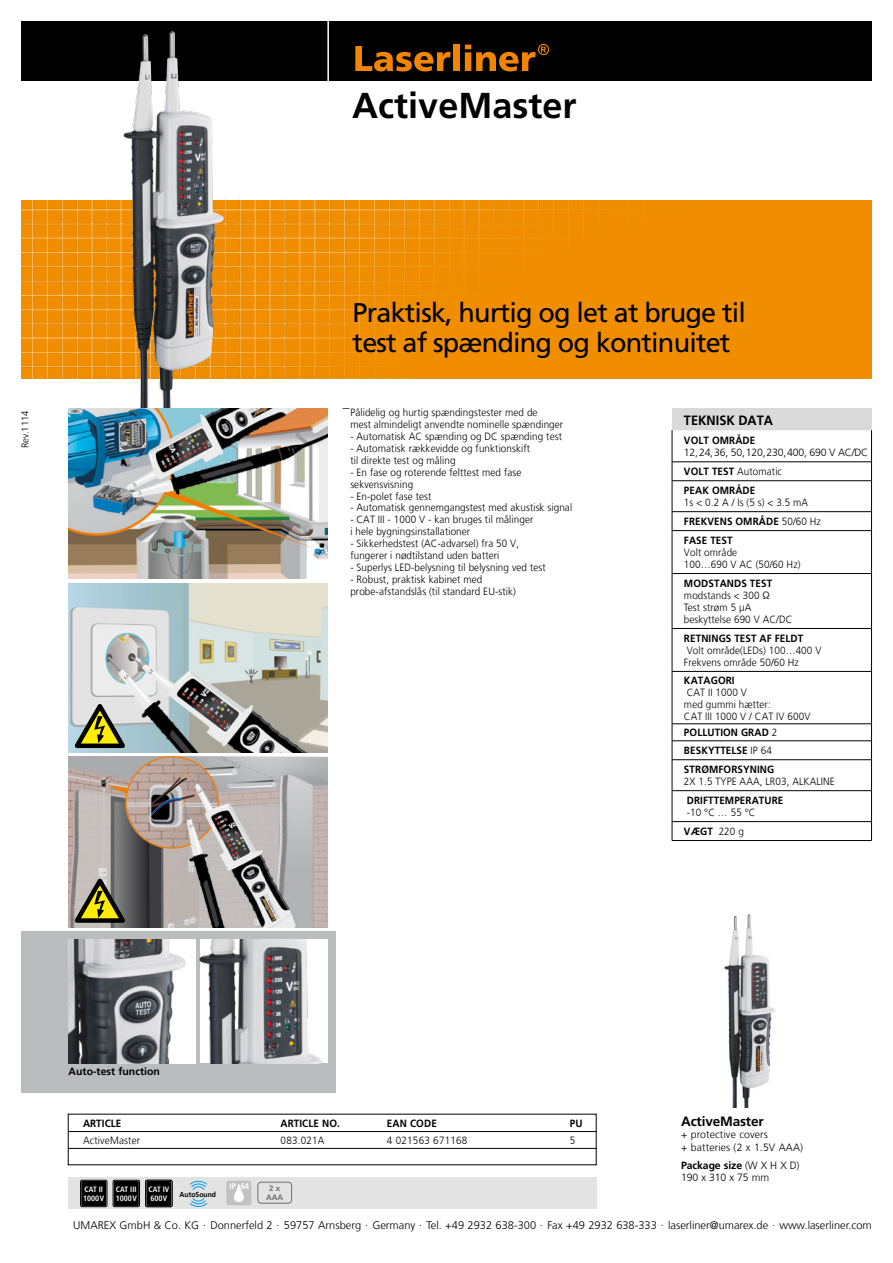
<style>
.page{position:relative;width:893px;height:1263px;background:#fff}
.page>*{position:absolute;margin:0;border:0;box-sizing:border-box;transform-origin:0 0}
.t1{font:700 36px "Frutiger LT Com";color:#000}
.t2{font:27px/30px "Frutiger LT Com";letter-spacing:-.03em;color:#000}
.t3{font:700 13.5px "Frutiger LT Com";letter-spacing:-.01em;color:#000}
.t4{font:700 13.5px "Frutiger LT Com";letter-spacing:-.01em;color:#000;scale:.94 1}
.t5{font:300 13.5px "Frutiger LT Com";color:#000}
.t6{font:300 11.1px "Frutiger LT Com";color:#000}
.t7{font:300 10.5px/12px "Frutiger LT Com";letter-spacing:.01em;color:#000;scale:.94 1}
.t8{font:700 10.5px/12px "Frutiger LT Com";letter-spacing:.01em;color:#000;scale:.94 1}
.t9{font:300 10.5px/12.6px "Frutiger LT Com";letter-spacing:-.02em;color:#000}
.t10{font:300 10.5px/12.6px "Frutiger LT Com";letter-spacing:.01em;color:#000}
.t11{font:300 10.5px/12.6px "Frutiger LT Com";letter-spacing:-.01em;color:#000}
.t12{font:700 10.5px "Frutiger LT Com";letter-spacing:.01em;color:#000}
.t13{font:300 9.6px "Frutiger LT Com";color:#000}
.t14{font:700 8.1px "Frutiger LT Com";color:#fff;scale:.94 1}
.t15{font:700 condensed 7.8px "Frutiger LT Com";color:#fff}
.t16{font:700 7.8px "Frutiger LT Com";color:#6f6f6e}
.t17{font:700 7.2px "Frutiger LT Com";color:#000;scale:.94 1}
.s1{font-weight:700}
.s2{font-weight:300}
</style>
<div class="page">
<img style="left:68px;top:757px;width:259px;height:170px">
<div style="left:68px;top:1178px;width:528px;height:31px;background:#e3e3e3"></div>
<div style="left:258px;top:1182px;width:34px;height:21px;border:1px solid #6f6f6e;border-radius:3px"></div>
<div style="left:226px;top:1180px;width:25px;height:25px;background:#c2c2c3;border-radius:3px"></div>
<svg style="left:234px;top:1184px;width:9px;height:17px"></svg>
<svg style="left:190px;top:1181px;width:17px;height:9px"></svg>
<svg style="left:190px;top:1197px;width:17px;height:10px"></svg>
<div style="left:113px;top:1180px;width:27px;height:27px;border:1px solid #000;border-radius:2px"></div>
<div style="left:114px;top:1181px;width:25px;height:25px;background:#000"></div>
<div style="left:80px;top:1180px;width:27px;height:27px;border:1px solid #000;border-radius:2px"></div>
<div style="left:81px;top:1181px;width:25px;height:25px;background:#000"></div>
<div style="left:145px;top:1180px;width:27px;height:27px;border:1px solid #000;border-radius:2px"></div>
<div style="left:146px;top:1181px;width:25px;height:25px;background:#000"></div>
<img style="left:68px;top:583px;width:259px;height:169px">
<img style="left:21px;top:200px;width:851px;height:178px">
<div style="left:21px;top:21px;width:851px;height:60px;background:#000"></div>
<hr style="left:327px;top:20px;width:2px;height:62px;background:#fff">
<img style="left:724px;top:914px;width:51px;height:193px">
<div style="left:21px;top:931px;width:315px;height:162px;background:#bbbcbd"></div>
<img style="left:68px;top:940px;width:128px;height:123px">
<img style="left:200px;top:940px;width:127px;height:123px">
<svg style="left:355px;top:46px;width:96px;height:25px"></svg>
<div style="left:454px;top:44px;width:6px;height:27px;background:#f18500"></div>
<svg style="left:465px;top:44px;width:84px;height:27px"></svg>
<img style="left:104px;top:31px;width:134px;height:377px">
<svg style="left:74px;top:704px;width:51px;height:44px;background:#9a9964"></svg>
<svg style="left:74px;top:878px;width:51px;height:45px;background:#847e49"></svg>
<img style="left:68px;top:408px;width:259px;height:170px">
<div style="left:672px;top:408px;width:200px;height:19px;background:#dadada"></div>
<div style="left:672px;top:409px;width:199px;height:21px;background:#dadada"></div>
<svg style="left:673px;top:430px;width:198px;height:393px"></svg>
<hr style="left:672px;top:430px;width:1px;height:32px;background:#000">
<hr style="left:871px;top:430px;width:1px;height:32px;background:#000">
<svg style="left:672px;top:462px;width:1px;height:18px"></svg>
<hr style="left:672px;top:481px;width:1px;height:30px;background:#000">
<svg style="left:672px;top:512px;width:1px;height:18px"></svg>
<hr style="left:672px;top:531px;width:1px;height:42px;background:#000">
<hr style="left:672px;top:574px;width:1px;height:54px;background:#000">
<hr style="left:672px;top:629px;width:1px;height:42px;background:#000">
<hr style="left:672px;top:672px;width:1px;height:52px;background:#000">
<svg style="left:672px;top:724px;width:1px;height:35px"></svg>
<hr style="left:672px;top:760px;width:1px;height:30px;background:#000">
<hr style="left:672px;top:791px;width:1px;height:30px;background:#000">
<svg style="left:672px;top:822px;width:1px;height:18px"></svg>
<hr style="left:672px;top:461px;width:200px;height:1px;background:#000">
<svg style="left:871px;top:462px;width:1px;height:18px"></svg>
<hr style="left:871px;top:481px;width:1px;height:30px;background:#000">
<svg style="left:871px;top:512px;width:1px;height:18px"></svg>
<hr style="left:871px;top:531px;width:1px;height:42px;background:#000">
<hr style="left:871px;top:574px;width:1px;height:54px;background:#000">
<hr style="left:871px;top:629px;width:1px;height:42px;background:#000">
<hr style="left:871px;top:672px;width:1px;height:52px;background:#000">
<svg style="left:871px;top:724px;width:1px;height:35px"></svg>
<hr style="left:871px;top:760px;width:1px;height:30px;background:#000">
<hr style="left:871px;top:791px;width:1px;height:30px;background:#000">
<svg style="left:871px;top:822px;width:1px;height:18px"></svg>
<hr style="left:672px;top:480px;width:200px;height:1px;background:#000">
<hr style="left:672px;top:511px;width:200px;height:1px;background:#000">
<hr style="left:672px;top:530px;width:200px;height:1px;background:#000">
<hr style="left:672px;top:573px;width:200px;height:1px;background:#000">
<hr style="left:672px;top:628px;width:200px;height:1px;background:#000">
<hr style="left:672px;top:671px;width:200px;height:1px;background:#000">
<hr style="left:672px;top:723px;width:200px;height:1px;background:#000">
<hr style="left:672px;top:740px;width:200px;height:1px;background:#000">
<hr style="left:672px;top:759px;width:200px;height:1px;background:#000">
<hr style="left:672px;top:790px;width:200px;height:1px;background:#000">
<hr style="left:672px;top:821px;width:200px;height:1px;background:#000">
<hr style="left:672px;top:840px;width:200px;height:1px;background:#000">
<hr style="left:68px;top:1131px;width:528px;height:1px;background:#000">
<hr style="left:68px;top:1148px;width:528px;height:1px;background:#000">
<p class="t13" style="left:20px;top:448px;width:39px;rotate:-90deg">Rev.1114</p>
<p class="t1" style="left:352px;top:84px;width:226px">ActiveMaster</p>
<p class="t2" style="left:353px;top:298px;width:395px">Praktisk, hurtig og let at bruge til test af spænding og kontinuitet</p>
<p class="t5" style="left:343px;top:399px;width:8px">–</p>
<p class="t7" style="left:350px;top:407px;width:228px">Pålidelig og hurtig spændingstester med de<br>mest almindeligt anvendte nominelle spændinger</p>
<p class="t7" style="left:350px;top:430px;width:227px">- Automatisk AC spænding og DC spænding test</p>
<p class="t7" style="left:350px;top:442px;width:193px">- Automatisk rækkevidde og funktionskift til direkte test og måling</p>
<p class="t7" style="left:350px;top:466px;width:183px">- En fase og roterende felttest med fase sekvensvisning</p>
<p class="t7" style="left:350px;top:490px;width:88px">- En-polet fase test</p>
<p class="t7" style="left:350px;top:502px;width:238px">- Automatisk gennemgangstest med akustisk signal</p>
<p class="t7" style="left:350px;top:514px;width:196px">- CAT III - 1000 V - kan bruges til målinger i hele bygningsinstallationer</p>
<p class="t7" style="left:350px;top:537px;width:181px">- Sikkerhedstest (AC-advarsel) fra 50 V, fungerer i nødtilstand uden batteri</p>
<p class="t7" style="left:350px;top:561px;width:209px">- Superlys LED-belysning til belysning ved test</p>
<p class="t7" style="left:350px;top:573px;width:178px">- Robust, praktisk kabinet med probe-afstandslås (til standard EU-stik)</p>
<p class="t4" style="left:684px;top:412px;width:96px">TEKNISK DATA</p>
<p class="t9" style="left:684px;top:434px;width:186px"><span class="s1">VOLT OMRÅDE<br></span>12,24,36, 50,120,230, 400, 690 V AC/DC</p>
<p class="t7" style="left:684px;top:466px;width:106px"><span class="s1">VOLT TEST</span> Automatic</p>
<p class="t7" style="left:684px;top:485px;width:134px"><span class="s1">PEAK OMRÅDE<br></span>1s &lt; 0.2 A / Is (5 s) &lt; 3.5 mA</p>
<p class="t8" style="left:684px;top:515px;width:147px">FREKVENS OMRÅDE <span class="s2">50/60 Hz</span></p>
<p class="t7" style="left:684px;top:534px;width:126px"><span class="s1">FASE TEST<br></span>Volt område<br>100…690 V AC (50/60 Hz)</p>
<p class="t7" style="left:684px;top:577px;width:117px"><span class="s1">MODSTANDS TEST </span>modstands &lt; 300 Ω<br>Test strøm 5 μA beskyttelse 690 V AC/DC</p>
<p class="t7" style="left:684px;top:632px;width:148px"><span class="s1">RETNINGS TEST AF FELDT<br></span>Volt område(LEDs) 100…400 V<br>Frekvens område 50/60 Hz</p>
<p class="t7" style="left:684px;top:674px;width:136px"><span class="s1">KATAGORI<br></span>CAT II 1000 V<br>med gummi hætter:<br>CAT III 1000 V / CAT IV 600V</p>
<p class="t8" style="left:684px;top:727px;width:101px">POLLUTION GRAD <span class="s2">2</span></p>
<p class="t8" style="left:684px;top:745px;width:95px">BESKYTTELSE <span class="s2">IP 64</span></p>
<p class="t7" style="left:684px;top:763px;width:162px"><span class="s1">STRØMFORSYNING<br></span>2X 1.5 TYPE AAA, LR03, ALKALINE</p>
<p class="t8" style="left:687px;top:794px;width:104px">DRIFTTEMPERATURE <span class="s2">-10 °C … 55 °C</span></p>
<p class="t8" style="left:684px;top:825px;width:65px">VÆGT <span class="s2">220 g</span></p>
<p class="t12" style="left:69px;top:1065px;width:93px">Auto-test function</p>
<p class="t8" style="left:83px;top:1117px;width:42px">ARTICLE</p>
<p class="t8" style="left:281px;top:1117px;width:65px">ARTICLE NO.</p>
<p class="t8" style="left:387px;top:1117px;width:55px">EAN CODE</p>
<p class="t8" style="left:570px;top:1117px;width:15px">PU</p>
<p class="t7" style="left:83px;top:1134px;width:62px">ActiveMaster</p>
<p class="t7" style="left:281px;top:1134px;width:48px">083.021A</p>
<p class="t7" style="left:387px;top:1134px;width:87px">4 021563 671168</p>
<p class="t7" style="left:570px;top:1134px;width:7px">5</p>
<p class="t15" style="left:84px;top:1184px;width:20px">CAT II</p>
<p class="t15" style="left:83px;top:1194px;width:23px">1000V</p>
<p class="t15" style="left:116px;top:1184px;width:22px">CAT III</p>
<p class="t15" style="left:116px;top:1194px;width:23px">1000V</p>
<p class="t15" style="left:148px;top:1184px;width:22px">CAT IV</p>
<p class="t15" style="left:150px;top:1194px;width:19px">600V</p>
<p class="t15" style="left:165px;top:1184px;width:6px">II</p>
<p class="t15" style="left:148px;top:1194px;width:23px">1000V</p>
<p class="t17" style="left:180px;top:1190px;width:40px">AutoSound</p>
<p class="t14" style="left:230px;top:1181px;width:22px">IP 64</p>
<p class="t16" style="left:269px;top:1184px;width:13px">2 x</p>
<p class="t16" style="left:266px;top:1193px;width:19px">AAA</p>
<p class="t3" style="left:681px;top:1113px;width:84px">ActiveMaster</p>
<p class="t10" style="left:681px;top:1128px;width:123px">+ protective covers<br>+ batteries (2 x 1.5V AAA)</p>
<p class="t11" style="left:681px;top:1159px;width:120px"><span class="s1">Package size</span> (W X H X D)<br>190 x 310 x 75 mm</p>
<p class="t6" style="left:73px;top:1218px;width:800px">UMAREX GmbH &amp; Co. KG . Donnerfeld 2 . 59757 Arnsberg . Germany . Tel. +49 2932 638-300 . Fax +49 2932 638-333 . laserliner@umarex.de . www.laserliner.com</p>
</div>
